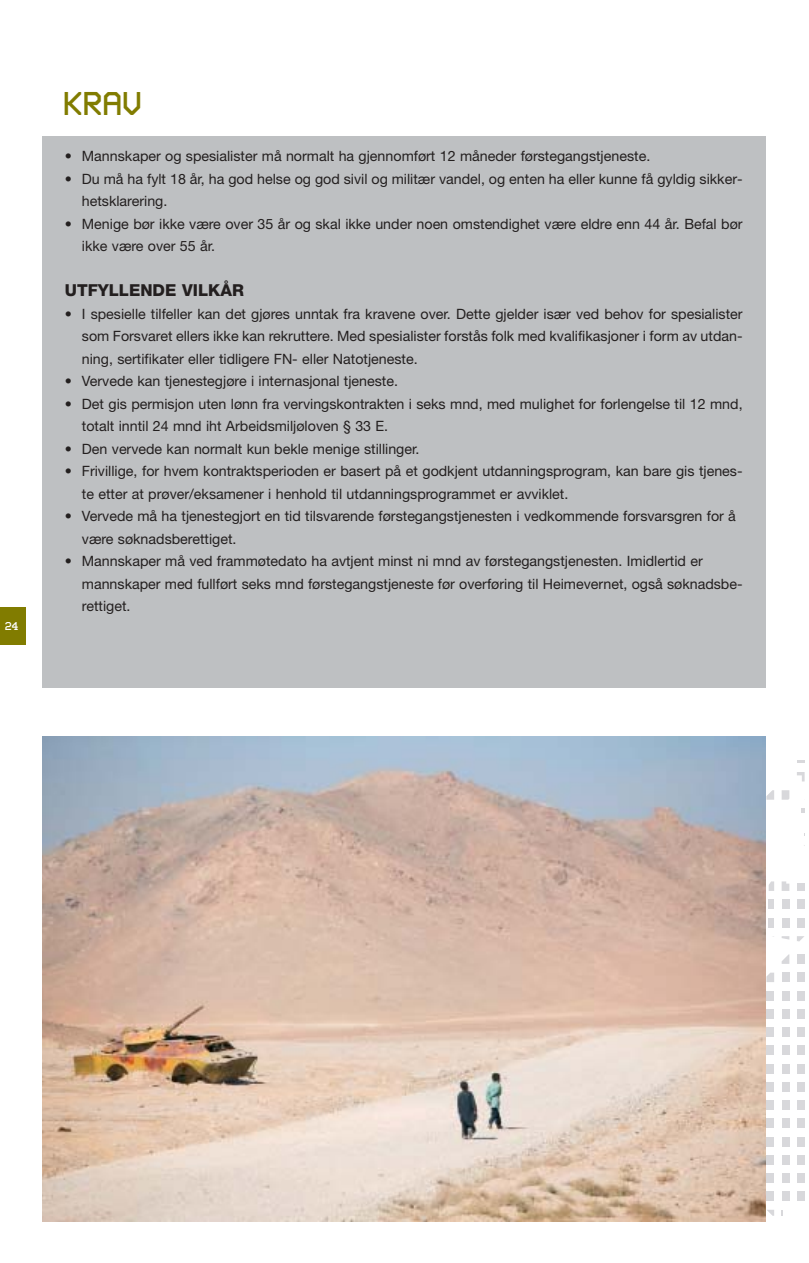
<style>
.page{position:relative;width:809px;height:1263px;background:#fff}
.page>*{position:absolute;margin:0;border:0;box-sizing:border-box;transform-origin:0 0}
.t1{font:34.5px "BD Zenith";color:#817c00}
.t2{font:800 16.5px "Helvetica Neue";color:#231f1f}
.t3{font:14.25px/22.5px "Helvetica Neue";color:#231f1f}
.t4{font:12px "BD Zenith";color:#fff}
</style>
<div class="page">
<div style="left:781px;top:918px;width:8px;height:9px;background:#d8d8db"></div>
<svg style="left:781px;top:881px;width:8px;height:10px"></svg>
<svg style="left:781px;top:936px;width:8px;height:4px"></svg>
<div style="left:781px;top:900px;width:8px;height:9px;background:#d8d8db"></div>
<div style="left:796px;top:900px;width:8px;height:9px;background:#d8d8db"></div>
<div style="left:796px;top:918px;width:8px;height:9px;background:#d8d8db"></div>
<svg style="left:797px;top:936px;width:7px;height:5px"></svg>
<div style="left:796px;top:884px;width:8px;height:7px;background:#d8d8db"></div>
<svg style="left:768px;top:881px;width:6px;height:10px"></svg>
<div style="left:768px;top:900px;width:6px;height:9px;background:#d8d8db"></div>
<div style="left:768px;top:918px;width:6px;height:9px;background:#d8d8db"></div>
<div style="left:796px;top:1082px;width:8px;height:10px;background:#d8d8db"></div>
<div style="left:796px;top:1192px;width:8px;height:9px;background:#d8d8db"></div>
<div style="left:796px;top:1009px;width:8px;height:10px;background:#d8d8db"></div>
<div style="left:796px;top:1137px;width:8px;height:9px;background:#d8d8db"></div>
<div style="left:796px;top:1027px;width:8px;height:10px;background:#d8d8db"></div>
<div style="left:796px;top:973px;width:8px;height:9px;background:#d8d8db"></div>
<div style="left:796px;top:991px;width:8px;height:9px;background:#d8d8db"></div>
<div style="left:796px;top:1046px;width:8px;height:9px;background:#d8d8db"></div>
<div style="left:796px;top:1119px;width:8px;height:9px;background:#d8d8db"></div>
<div style="left:796px;top:1155px;width:8px;height:10px;background:#d8d8db"></div>
<div style="left:796px;top:954px;width:8px;height:10px;background:#d8d8db"></div>
<div style="left:796px;top:1064px;width:8px;height:9px;background:#d8d8db"></div>
<div style="left:796px;top:1173px;width:8px;height:10px;background:#d8d8db"></div>
<div style="left:796px;top:1100px;width:8px;height:10px;background:#d8d8db"></div>
<svg style="left:781px;top:954px;width:8px;height:10px"></svg>
<div style="left:781px;top:1009px;width:8px;height:10px;background:#d8d8db"></div>
<div style="left:781px;top:1137px;width:8px;height:9px;background:#d8d8db"></div>
<div style="left:781px;top:1082px;width:8px;height:10px;background:#d8d8db"></div>
<div style="left:781px;top:1173px;width:8px;height:10px;background:#d8d8db"></div>
<div style="left:781px;top:1046px;width:8px;height:9px;background:#d8d8db"></div>
<div style="left:781px;top:1155px;width:8px;height:10px;background:#d8d8db"></div>
<svg style="left:781px;top:1210px;width:2px;height:6px"></svg>
<div style="left:781px;top:1027px;width:8px;height:10px;background:#d8d8db"></div>
<div style="left:781px;top:1119px;width:8px;height:9px;background:#d8d8db"></div>
<div style="left:781px;top:1192px;width:8px;height:9px;background:#d8d8db"></div>
<div style="left:781px;top:1100px;width:8px;height:10px;background:#d8d8db"></div>
<div style="left:781px;top:973px;width:8px;height:9px;background:#d8d8db"></div>
<div style="left:781px;top:1064px;width:8px;height:9px;background:#d8d8db"></div>
<div style="left:781px;top:991px;width:8px;height:9px;background:#d8d8db"></div>
<div style="left:766px;top:1064px;width:8px;height:9px;background:#d8d8db"></div>
<div style="left:766px;top:1046px;width:8px;height:9px;background:#d8d8db"></div>
<div style="left:766px;top:1173px;width:8px;height:10px;background:#d8d8db"></div>
<div style="left:766px;top:991px;width:8px;height:9px;background:#d8d8db"></div>
<svg style="left:766px;top:973px;width:8px;height:9px"></svg>
<svg style="left:767px;top:1210px;width:7px;height:6px"></svg>
<div style="left:766px;top:1192px;width:8px;height:9px;background:#d8d8db"></div>
<div style="left:766px;top:1027px;width:8px;height:10px;background:#d8d8db"></div>
<div style="left:766px;top:1009px;width:8px;height:10px;background:#d8d8db"></div>
<div style="left:766px;top:1119px;width:8px;height:9px;background:#d8d8db"></div>
<div style="left:766px;top:1082px;width:8px;height:10px;background:#d8d8db"></div>
<div style="left:766px;top:1155px;width:8px;height:10px;background:#d8d8db"></div>
<div style="left:766px;top:1100px;width:8px;height:10px;background:#d8d8db"></div>
<div style="left:766px;top:1137px;width:8px;height:9px;background:#d8d8db"></div>
<svg style="left:797px;top:772px;width:7px;height:9px"></svg>
<svg style="left:797px;top:760px;width:7px;height:3px"></svg>
<svg style="left:801px;top:808px;width:3px;height:5px"></svg>
<svg style="left:766px;top:790px;width:8px;height:10px"></svg>
<svg style="left:781px;top:790px;width:8px;height:10px"></svg>
<div style="left:0;top:607px;width:25px;height:38px;background:#817c00"></div>
<img style="left:42px;top:736px;width:723px;height:485px">
<div style="left:42px;top:137px;width:723px;height:551px;background:#bec0c2"></div>
<p class="t4" style="left:5px;top:621px;width:15px">24</p>
<h1 class="t1" style="left:65px;top:90px;width:80px">KRAV</h1>
<p class="t3" style="left:65px;top:146px;width:587px">• Mannskaper og spesialister må normalt ha gjennomført 12 måneder førstegangstjeneste.</p>
<p class="t3" style="left:82px;top:169px;width:662px;text-indent:-17px">• Du må ha fylt 18 år, ha god helse og god sivil og militær vandel, og enten ha eller kunne få gyldig sikker&shy;hetsklarering.</p>
<p class="t3" style="left:82px;top:214px;width:662px;text-indent:-17px">• Menige bør ikke være over 35 år og skal ikke under noen omstendighet være eldre enn 44 år. Befal bør ikke være over 55 år.</p>
<p class="t2" style="left:65px;top:285px;width:180px">UTFYLLENDE VILKÅR</p>
<p class="t3" style="left:82px;top:304px;width:662px;text-align:justify;text-indent:-17px">• I spesielle tilfeller kan det gjøres unntak fra kravene over. Dette gjelder især ved behov for spesialister som Forsvaret ellers ikke kan rekruttere. Med spesialister forstås folk med kvalifikasjoner i form av utdan&shy;ning, sertifikater eller tidligere FN- eller Natotjeneste.</p>
<p class="t3" style="left:65px;top:371px;width:334px">• Vervede kan tjenestegjøre i internasjonal tjeneste.</p>
<p class="t3" style="left:82px;top:394px;width:662px;text-indent:-17px">• Det gis permisjon uten lønn fra vervingskontrakten i seks mnd, med mulighet for forlengelse til 12 mnd, totalt inntil 24 mnd iht Arbeidsmiljøloven § 33 E.</p>
<p class="t3" style="left:65px;top:439px;width:356px">• Den vervede kan normalt kun bekle menige stillinger.</p>
<p class="t3" style="left:82px;top:461px;width:662px;text-indent:-17px">• Frivillige, for hvem kontraktsperioden er basert på et godkjent utdanningsprogram, kan bare gis tjenes&shy;te etter at prøver/eksamener i henhold til utdanningsprogrammet er avviklet.</p>
<p class="t3" style="left:82px;top:506px;width:655px;text-indent:-17px">• Vervede må ha tjenestegjort en tid tilsvarende førstegangstjenesten i vedkommende forsvarsgren for å være søknadsberettiget.</p>
<p class="t3" style="left:82px;top:551px;width:662px;text-indent:-17px">• Mannskaper må ved frammøtedato ha avtjent minst ni mnd av førstegangstjenesten. Imidlertid er mannskaper med fullført seks mnd førstegangstjeneste før overføring til Heimevernet, også søknadsbe&shy;rettiget.</p>
</div>
